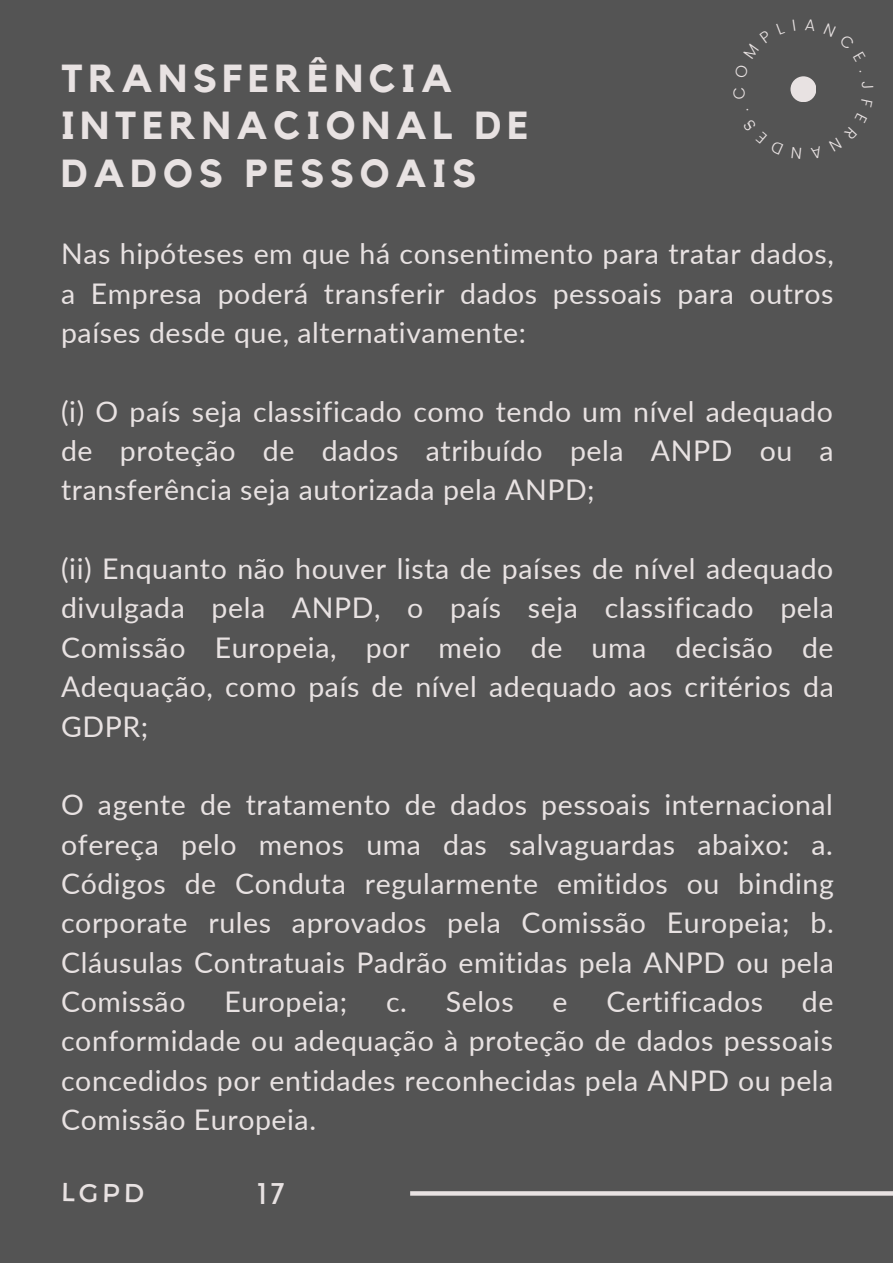
<style>
.page{position:relative;width:893px;height:1264px;background:#fff}
.page>*{position:absolute;margin:0;border:0;box-sizing:border-box;transform-origin:0 0}
.t1{font:700 39px/47.2px "Kollektif";letter-spacing:.15em;color:#e8e2e2}
.t2{font:29.7px "Kollektif";color:#e8e2e2}
.t3{font:28.5px/39.3px "Lato";letter-spacing:.02em;color:#e8e2e2;text-align:justify}
.t4{font:25.95px "Montserrat";color:#e8e2e2}
</style>
<div class="page">
<div style="left:0;top:0;width:892px;height:1262px;background:#545454"></div>
<svg style="left:410px;top:1191px;width:482px;height:4px;background:#e0dada"></svg>
<div style="left:790px;top:76px;width:26px;height:26px;background:#e8e2e2;border-radius:50%"></div>
<h1 class="t1" style="left:61px;top:56px;width:468px">TRANSFERÊNCIA<br>INTERNACIONAL DE<br>DADOS PESSOAIS</h1>
<p class="t3" style="left:61px;top:233px;width:774px">Nas hipóteses em que há consentimento para tratar dados, a Empresa poderá transferir dados pessoais para outros países desde que, alternativamente:</p>
<p class="t3" style="left:61px;top:391px;width:774px">(i) O país seja classificado como tendo um nível adequado de proteção de dados atribuído pela ANPD ou a transferência seja autorizada pela ANPD;</p>
<p class="t3" style="left:61px;top:548px;width:774px">(ii) Enquanto não houver lista de países de nível adequado divulgada pela ANPD, o país seja classificado pela Comissão Europeia, por meio de uma decisão de Adequação, como país de nível adequado aos critérios da GDPR;</p>
<p class="t3" style="left:61px;top:784px;width:774px">O agente de tratamento de dados pessoais internacional ofereça pelo menos uma das salvaguardas abaixo: a.<br>Códigos de Conduta regularmente emitidos ou binding corporate rules aprovados pela Comissão Europeia; b.<br>Cláusulas Contratuais Padrão emitidas pela ANPD ou pela Comissão</p>
<p class="t3" style="left:61px;top:981px;width:773px;text-indent:740px">de conformidade ou adequação à proteção de dados pessoais concedidos por entidades reconhecidas pela ANPD ou pela Comissão Europeia.</p>
<p class="t3" style="left:224px;top:981px;width:124px">Europeia;</p>
<p class="t3" style="left:386px;top:981px;width:129px">c. Selos</p>
<p class="t3" style="left:552px;top:981px;width:17px">e</p>
<p class="t3" style="left:606px;top:981px;width:158px">Certificados</p>
<p class="t4" style="left:62px;top:1174px;width:84px;rotate:1deg">LGPD</p>
<p class="t2" style="left:257px;top:1179px;width:29px">17</p>
</div>
